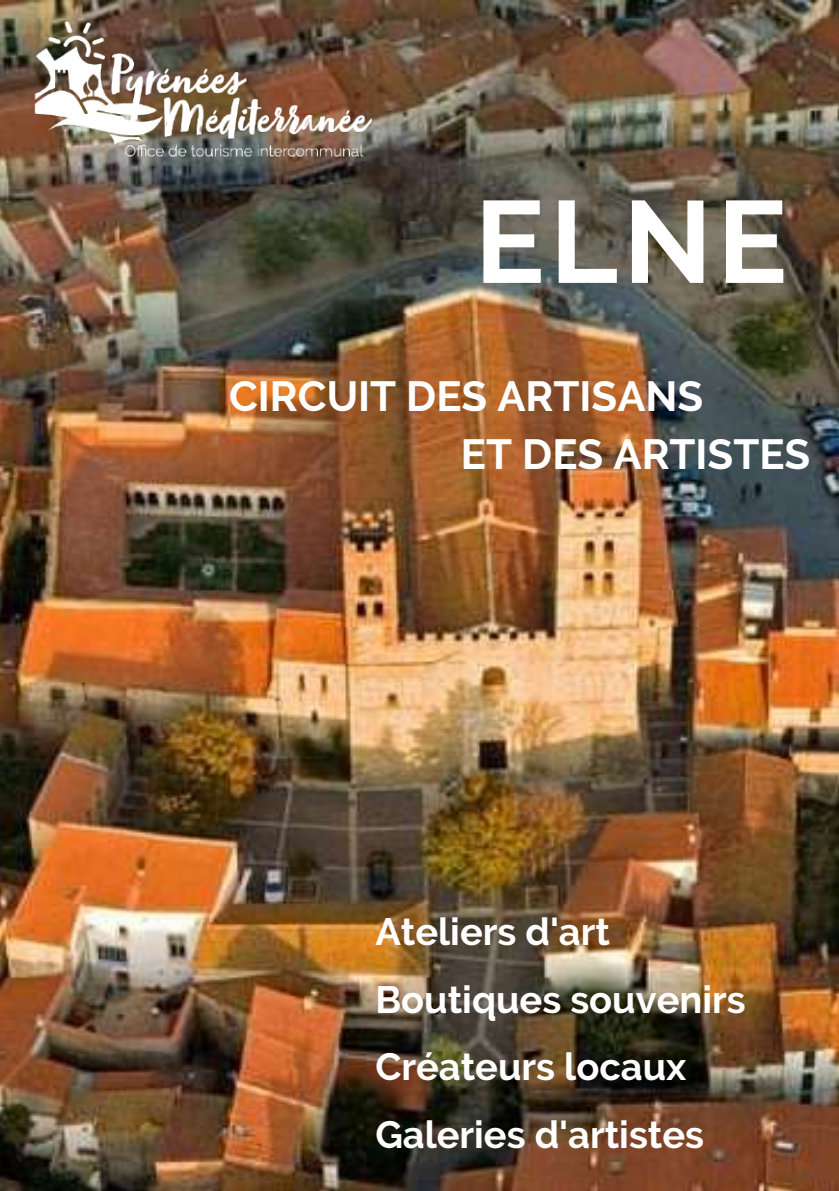
<style>
.page{position:relative;width:839px;height:1191px;background:#fff}
.page>*{position:absolute;margin:0;border:0;box-sizing:border-box;transform-origin:0 0}
.t1{font:700 116.2px "Raleway";color:#fff}
.t2{font:700 42px/58.4px "Raleway";color:#fff}
.t3{font:700 38px/67.6px "Raleway";color:#fff}
</style>
<div class="page">
<img style="left:0;top:0;width:838px;height:1191px">
<img style="left:30px;top:17px;width:345px;height:146px">
<h1 class="t1" style="left:475px;top:174px;width:314px">ELNE</h1>
<p class="t2" style="left:461px;top:367px;width:351px;text-indent:-232px">CIRCUIT DES ARTISANS<br>ET DES ARTISTES</p>
<p class="t3" style="left:375px;top:898px;width:372px">Ateliers d'art<br>Boutiques souvenirs<br>Créateurs locaux<br>Galeries d'artistes</p>
</div>
